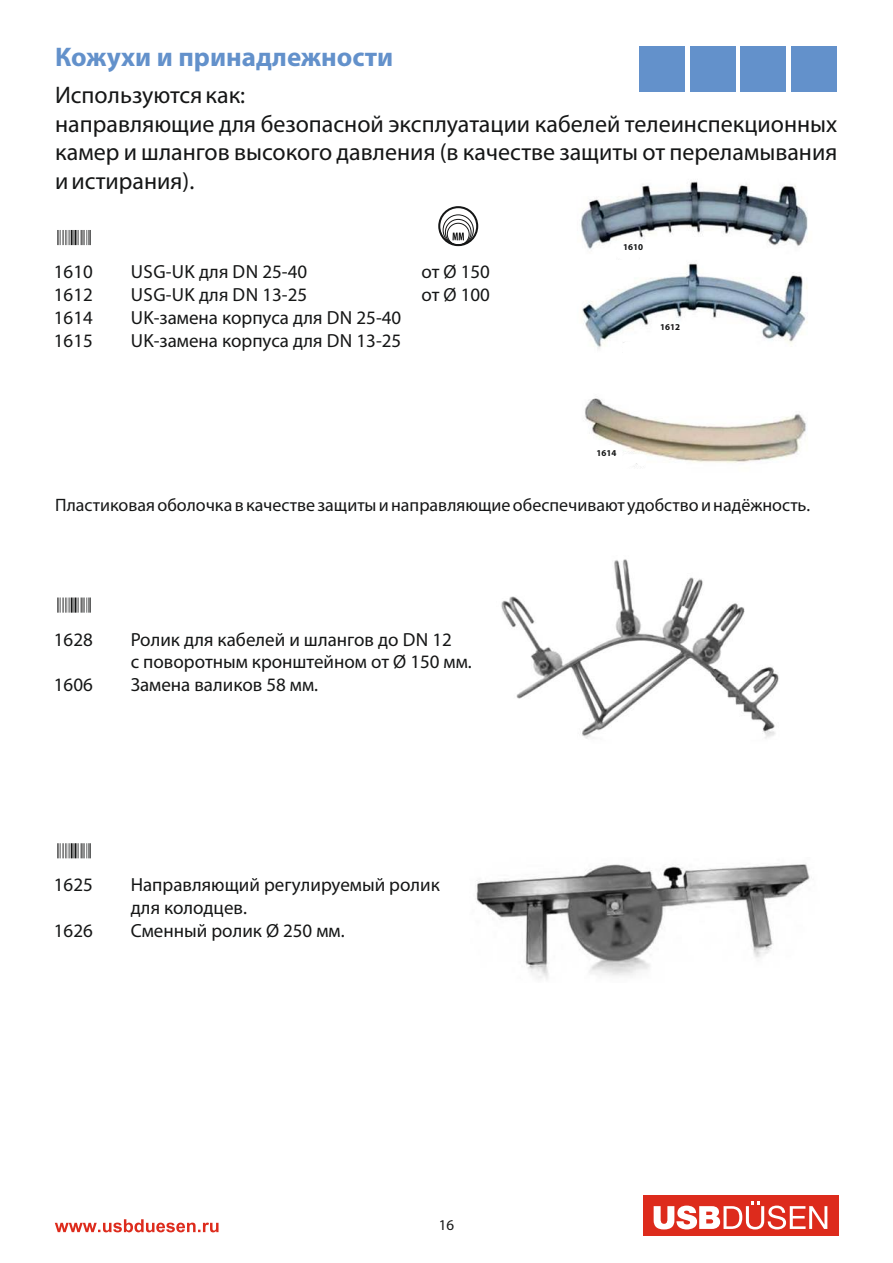
<style>
.page{position:relative;width:893px;height:1263px;background:#fff}
.page>*{position:absolute;margin:0;border:0;box-sizing:border-box;transform-origin:0 0}
.t1{font:700 27px "Myriad Pro";color:#6391cb}
.t2{font:24px/28.8px "Myriad Pro";color:#151616}
.t3{font:19.05px/22.8px "Myriad Pro";color:#151616}
.t4{font:18px "Myriad Pro";color:#151616}
.t5{font:15px "Myriad Pro";color:#151616}
.t6{font:700 9px "Myriad Pro";color:#151616}
</style>
<div class="page">
<svg style="left:55px;top:1219px;width:164px;height:13px"></svg>
<div style="left:643px;top:1195px;width:195px;height:40px;background:#dd2b1c"></div>
<svg style="left:654px;top:1201px;width:173px;height:28px"></svg>
<div style="left:740px;top:46px;width:46px;height:46px;background:#6391cb"></div>
<svg style="left:57px;top:230px;width:34px;height:15px"></svg>
<div style="left:791px;top:46px;width:46px;height:46px;background:#6391cb"></div>
<div style="left:638px;top:46px;width:46px;height:46px;background:#6391cb"></div>
<div style="left:690px;top:46px;width:45px;height:46px;background:#6391cb"></div>
<div style="left:438px;top:206px;width:40px;height:40px;border:2px solid #151616;border-radius:50%"></div>
<div style="left:443px;top:214px;width:31px;height:32px;border:1px solid #151616;border-radius:50%"></div>
<div style="left:445px;top:219px;width:27px;height:27px;border:1px solid #151616;border-radius:50%"></div>
<div style="left:447px;top:223px;width:23px;height:23px;border:1px solid #151616;border-radius:50%"></div>
<svg style="left:452px;top:233px;width:12px;height:7px"></svg>
<img style="left:581px;top:181px;width:227px;height:286px">
<svg style="left:57px;top:597px;width:34px;height:16px"></svg>
<img style="left:501px;top:559px;width:278px;height:180px">
<img style="left:476px;top:864px;width:334px;height:115px">
<svg style="left:57px;top:843px;width:34px;height:15px"></svg>
<h1 class="t1" style="left:55px;top:46px;width:340px">Кожухи и принадлежности</h1>
<p class="t2" style="left:55px;top:82px;width:784px">Используются как:<br>направляющие для безопасной эксплуатации кабелей телеинспекционных камер и шлангов высокого давления (в качестве защиты от переламывания и истирания).</p>
<p class="t3" style="left:54px;top:262px;width:41px;text-align:justify">1610<br>1612<br>1614<br>1615</p>
<p class="t3" style="left:131px;top:262px;width:272px">USG-UK для DN 25-40<br>USG-UK для DN 13-25<br>UK-замена корпуса для DN 25-40<br>UK-замена корпуса для DN 13-25</p>
<p class="t3" style="left:421px;top:262px;width:70px">от Ø 150 от Ø 100</p>
<p class="t6" style="left:623px;top:243px;width:21px">1610</p>
<p class="t6" style="left:660px;top:323px;width:21px">1612</p>
<p class="t6" style="left:596px;top:449px;width:21px">1614</p>
<p class="t4" style="left:55px;top:497px;width:757px">Пластиковая оболочка в качестве защиты и направляющие обеспечивают удобство и надёжность.</p>
<p class="t3" style="left:54px;top:629px;width:41px">1628</p>
<p class="t3" style="left:54px;top:675px;width:41px">1606</p>
<p class="t3" style="left:131px;top:629px;width:343px">Ролик для кабелей и шлангов до DN 12<br>с поворотным кронштейном от Ø 150 мм.<br>Замена валиков 58 мм.</p>
<p class="t3" style="left:54px;top:875px;width:41px">1625</p>
<p class="t3" style="left:54px;top:921px;width:41px">1626</p>
<p class="t3" style="left:131px;top:875px;width:311px">Направляющий регулируемый ролик для колодцев.<br>Сменный ролик Ø 250 мм.</p>
<p class="t5" style="left:439px;top:1216px;width:17px">16</p>
</div>
